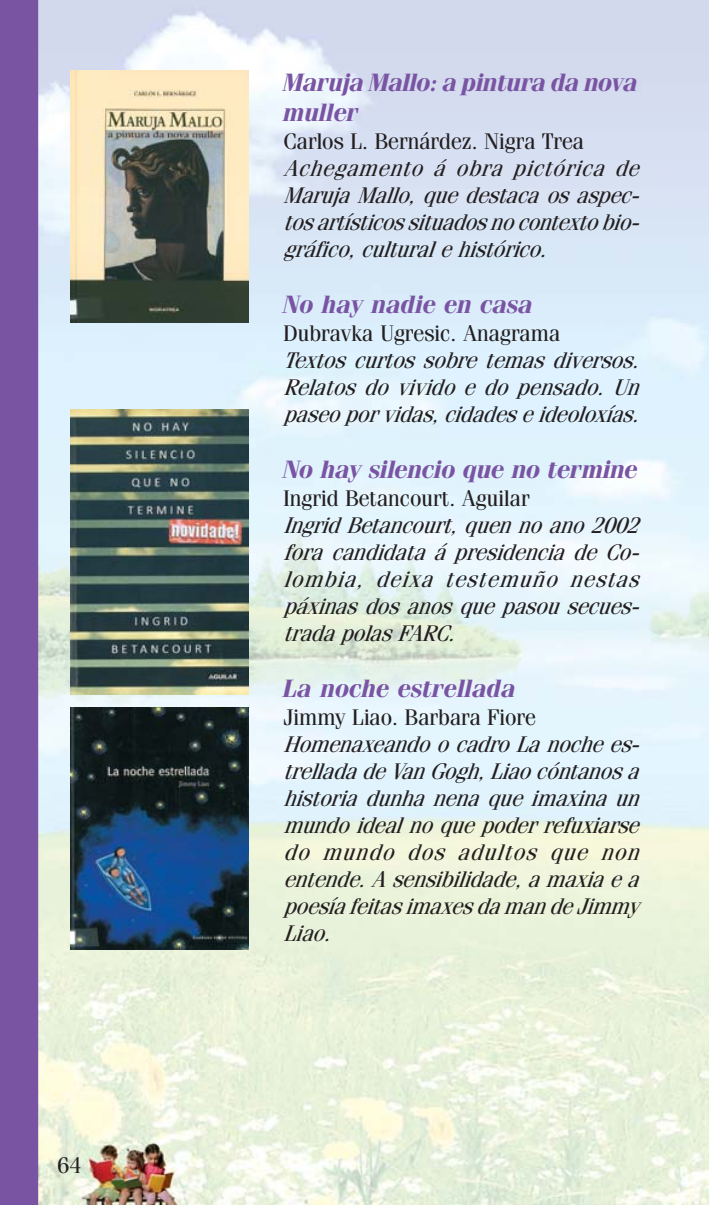
<style>
.page{position:relative;width:709px;height:1205px;background:#fff}
.page>*{position:absolute;margin:0;border:0;box-sizing:border-box;transform-origin:0 0}
.t1{font:25px/30px "TTDD0 O00";letter-spacing:-.01em;color:#7954a3}
.t2{font:22.5px/27px "TTDD6 OI00";letter-spacing:.005em;color:#231f20;text-align:justify}
.t3{font:22.5px "TTDC1 O00";letter-spacing:.005em;color:#231f20}
</style>
<div class="page">
<img style="left:38px;top:0;width:671px;height:1205px">
<img style="left:71px;top:71px;width:177px;height:251px">
<div style="left:0;top:0;width:38px;height:1205px;background:#7954a3"></div>
<img style="left:71px;top:410px;width:178px;height:285px">
<img style="left:71px;top:707px;width:178px;height:243px">
<p class="t3" style="left:57px;top:1157px;width:25px">64</p>
<p class="t1" style="left:283px;top:70px;width:356px">Maruja Mallo: a pintura da nova muller</p>
<p class="t3" style="left:283px;top:133px;width:302px">Carlos L. Bernárdez. Nigra Trea</p>
<p class="t2" style="left:283px;top:157px;width:357px">Achegamento á obra pictórica de Maruja Mallo, que destaca os aspec&shy;tos artísticos situados no contexto bio&shy;gráfico, cultural e histórico.</p>
<p class="t1" style="left:283px;top:292px;width:251px">No hay nadie en casa</p>
<p class="t3" style="left:283px;top:325px;width:278px">Dubravka Ugresic. Anagrama</p>
<p class="t2" style="left:283px;top:349px;width:356px">Textos curtos sobre temas diversos.<br>Relatos do vivido e do pensado. Un paseo por vidas, cidades e ideoloxías.</p>
<p class="t1" style="left:283px;top:457px;width:356px">No hay silencio que no termine</p>
<p class="t3" style="left:283px;top:490px;width:248px">Ingrid Betancourt. Aguilar</p>
<p class="t2" style="left:283px;top:514px;width:357px">Ingrid Betancourt, quen no ano 2002 fora candidata á presidencia de Co&shy;lombia, deixa testemuño nestas páxinas dos anos que pasou secues&shy;trada polas FARC.</p>
<p class="t1" style="left:283px;top:676px;width:234px">La noche estrellada</p>
<p class="t3" style="left:283px;top:709px;width:254px">Jimmy Liao. Barbara Fiore</p>
<p class="t2" style="left:283px;top:733px;width:357px">Homenaxeando o cadro La noche es&shy;trellada de Van Gogh, Liao cóntanos a historia dunha nena que imaxina un mundo ideal no que poder refuxiarse do mundo dos adultos que non entende. A sensibilidade, a maxia e a poesía feitas imaxes da man de Jimmy Liao.</p>
</div>
